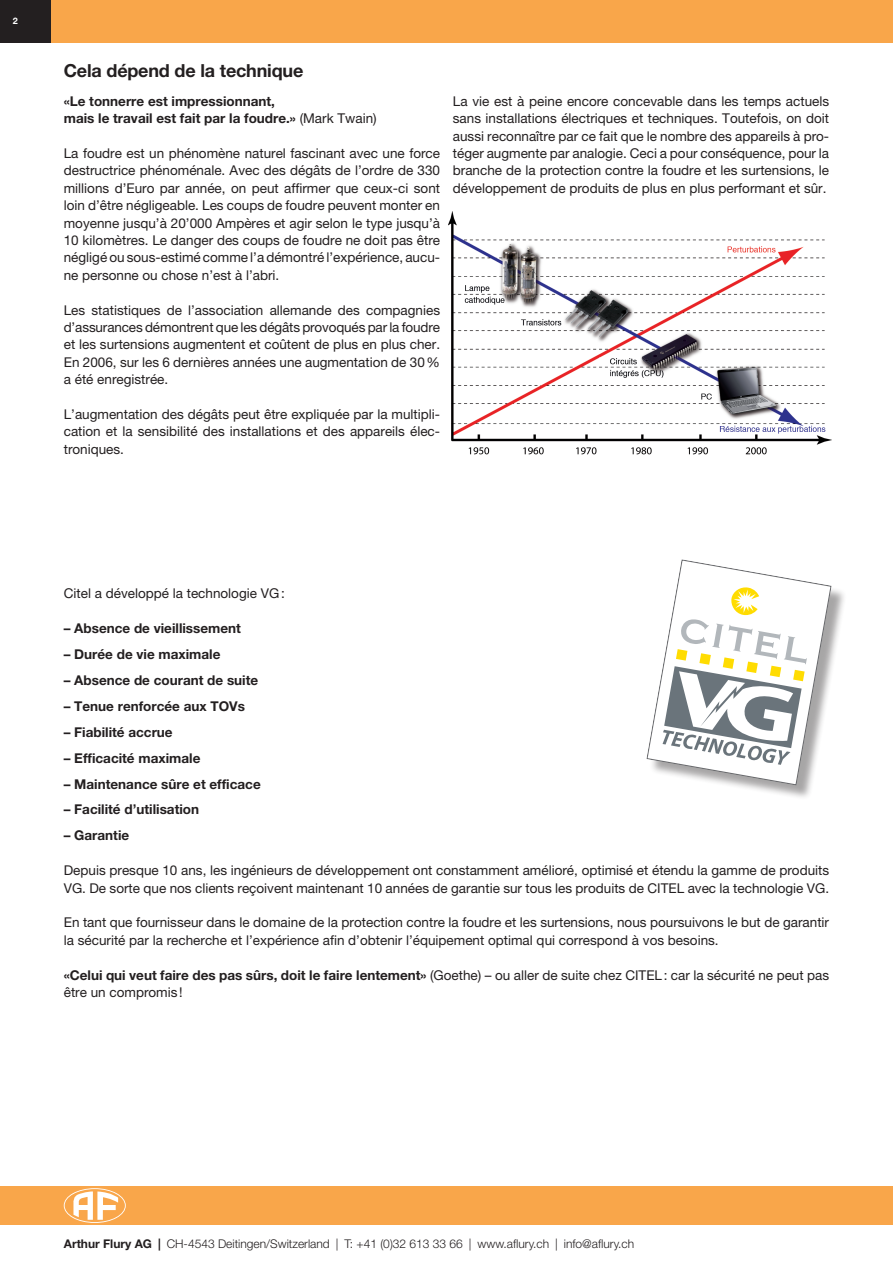
<style>
.page{position:relative;width:893px;height:1263px;background:#fff}
.page>*{position:absolute;margin:0;border:0;box-sizing:border-box;transform-origin:0 0}
.t1{font:700 18px "Helvetica Neue LT Pro";letter-spacing:-.01em;color:#231f20}
.t2{font:13.5px/17.4px "Helvetica Neue LT Pro";color:#231f20;text-align:justify}
.t3{font:700 13.5px/17.4px "Helvetica Neue LT Pro";color:#231f20}
.t4{font:300 12px "Helvetica Neue LT Std";color:#231f20}
.t5{font:700 9px "Helvetica Neue LT Pro";color:#fff}
.s1{font-weight:400}
.s2{font-weight:700}
.s3{font-family:"Helvetica Neue LT Pro";font-weight:700}
</style>
<div class="page">
<div style="left:0;top:1186px;width:893px;height:39px;background:#f9a64a"></div>
<div style="left:51px;top:0;width:842px;height:43px;background:#f9a64a"></div>
<div style="left:0;top:0;width:51px;height:43px;background:#231f20"></div>
<svg style="left:64px;top:1188px;width:62px;height:35px"></svg>
<div style="left:649px;top:562px;width:198px;height:239px;background:#231f20;opacity:.4"></div>
<svg style="left:646px;top:559px;width:186px;height:226px"></svg>
<img style="left:449px;top:212px;width:382px;height:243px">
<p class="t5" style="left:13px;top:16px;width:7px">2</p>
<h1 class="t1" style="left:64px;top:59px;width:241px">Cela dépend de la technique</h1>
<p class="t3" style="left:64px;top:92px;width:314px">«Le tonnerre est impressionnant,<br>mais le travail est fait par la foudre.» <span class="s1">(Mark Twain)</span></p>
<p class="t2" style="left:64px;top:144px;width:378px">La foudre est un phénomène naturel fascinant avec une force destructrice phénoménale. Avec des dégâts de l’ordre de 330 millions d’Euro par année, on peut affirmer que ceux-ci sont loin d’être négligeable. Les coups de foudre peuvent monter en moyenne jusqu’à 20’000 Ampères et agir selon le type jusqu’à 10 kilomètres. Le danger des coups de foudre ne doit pas être négligé ou sous-estimé comme l’a démontré l’expérience, aucu&shy;ne personne ou chose n’est à l’abri.</p>
<p class="t2" style="left:64px;top:301px;width:378px">Les statistiques de l’association allemande des compagnies d’assurances démontrent que les dégâts provoqués par la foudre et les surtensions augmentent et coûtent de plus en plus cher.<br>En 2006, sur les 6 dernières années une augmentation de 30% a été enregistrée.</p>
<p class="t2" style="left:64px;top:405px;width:378px">L’augmentation des dégâts peut être expliquée par la multipli&shy;cation et la sensibilité des installations et des appareils élec&shy;troniques.</p>
<p class="t2" style="left:453px;top:92px;width:378px">La vie est à peine encore concevable dans les temps actuels sans installations électriques et techniques. Toutefois, on doit aussi reconnaître par ce fait que le nombre des appareils à pro&shy;téger augmente par analogie. Ceci a pour conséquence, pour la branche de la protection contre la foudre et les surtensions, le développement de produits de plus en plus performant et sûr.</p>
<p class="t2" style="left:64px;top:585px;width:222px">Citel a développé la technologie VG:</p>
<p class="t3" style="left:64px;top:619px;width:179px">– Absence de vieillissement</p>
<p class="t3" style="left:64px;top:645px;width:158px">– Durée de vie maximale</p>
<p class="t3" style="left:64px;top:671px;width:196px">– Absence de courant de suite</p>
<p class="t3" style="left:64px;top:697px;width:183px">– Tenue renforcée aux TOVs</p>
<p class="t3" style="left:64px;top:723px;width:110px">– Fiabilité accrue</p>
<p class="t3" style="left:64px;top:749px;width:138px">– Efficacité maximale</p>
<p class="t3" style="left:64px;top:775px;width:198px">– Maintenance sûre et efficace</p>
<p class="t3" style="left:64px;top:801px;width:137px">– Facilité d’utilisation</p>
<p class="t3" style="left:64px;top:826px;width:67px">– Garantie</p>
<p class="t2" style="left:64px;top:861px;width:767px">Depuis presque 10 ans, les ingénieurs de développement ont constamment amélioré, optimisé et étendu la gamme de produits<br>VG. De sorte que nos clients reçoivent maintenant 10 années de garantie sur tous les produits de CITEL avec la technologie VG.</p>
<p class="t2" style="left:64px;top:914px;width:767px">En tant que fournisseur dans le domaine de la protection contre la foudre et les surtensions, nous poursuivons le but de garantir la sécurité par la recherche et l’expérience afin d’obtenir l’équipement optimal qui correspond à vos besoins.</p>
<p class="t2" style="left:64px;top:966px;width:767px"><span class="s2">«Celui qui veut faire des pas sûrs, doit le faire lentement»</span> (Goethe) – ou aller de suite chez CITEL: car la sécurité ne peut pas être un compromis!</p>
<p class="t4" style="left:64px;top:1236px;width:572px"><span class="s3">Arthur Flury AG |</span> CH-4543 Deitingen/Switzerland | T: +41 (0)32 613 33 66 | www.aflury.ch | info@aflury.ch</p>
</div>
